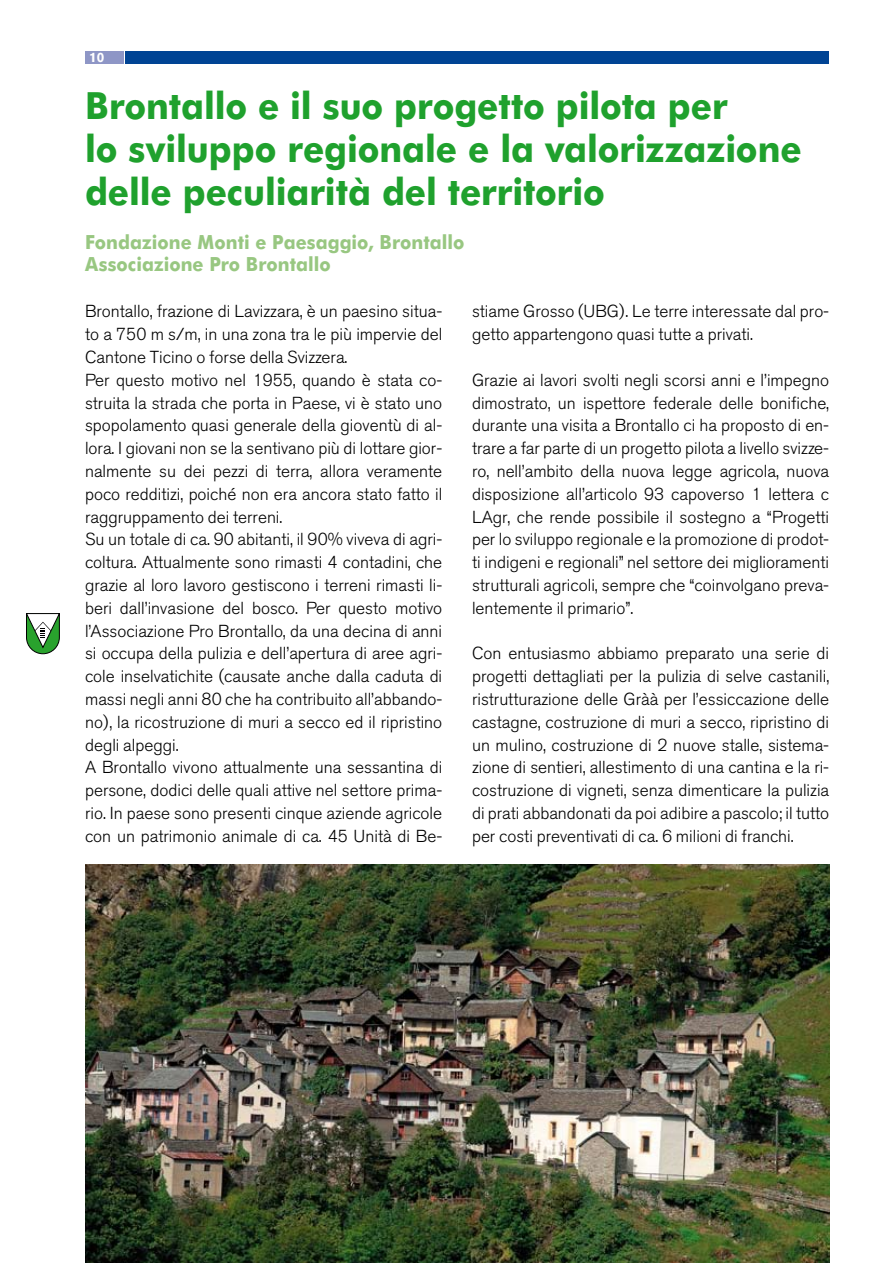
<style>
.page{position:relative;width:893px;height:1263px;background:#fff}
.page>*{position:absolute;margin:0;border:0;box-sizing:border-box;transform-origin:0 0}
.t1{font:700 37.5px/42.8px "Futura BT";letter-spacing:-.005em;color:#1fa12d;scale:.93 1}
.t2{font:700 19.5px/22.8px "Futura BT";color:#98c781;scale:.93 1}
.t3{font:300 17.25px/22.8px "Akzidenz Grotesk BQ";color:#000}
.t4{font:700 13.5px "Akzidenz Grotesk BQ";color:#fff}
</style>
<div class="page">
<div style="left:125px;top:51px;width:704px;height:13px;background:#004494"></div>
<div style="left:85px;top:51px;width:38px;height:13px;background:#8e96c6"></div>
<svg style="left:26px;top:613px;width:34px;height:41px"></svg>
<img style="left:85px;top:864px;width:744px;height:399px">
<p class="t4" style="left:89px;top:50px;width:17px">10</p>
<h1 class="t1" style="left:85px;top:84px;width:772px">Brontallo e il suo progetto pilota per<br>lo sviluppo regionale e la valorizzazione delle peculiarità del territorio</h1>
<p class="t2" style="left:85px;top:230px;width:409px">Fondazione Monti e Paesaggio, Brontallo<br>Associazione Pro Brontallo</p>
<p class="t3" style="left:85px;top:300px;width:359px">Brontallo, frazione di Lavizzara, è un paesino situa&shy;to a 750 m s/m, in una zona tra le più impervie del Cantone Ticino o forse della Svizzera.<br>Per questo motivo nel 1955, quando è stata co&shy;struita la strada che porta in Paese, vi è stato uno spopolamento quasi generale della gioventù di al&shy;lora. I giovani non se la sentivano più di lottare gior&shy;nalmente su dei pezzi di terra, allora veramente poco redditizi, poiché non era ancora stato fatto il raggruppamento dei terreni.<br>Su un totale di ca. 90 abitanti, il 90% viveva di agri&shy;coltura. Attualmente sono rimasti 4 contadini, che grazie al loro lavoro gestiscono i terreni rimasti li&shy;beri dall’invasione del bosco. Per questo motivo l’Associazione Pro Brontallo, da una decina di anni si occupa della pulizia e dell’apertura di aree agri&shy;cole inselvatichite (causate anche dalla caduta di massi negli anni 80 che ha contribuito all’abbando&shy;no), la ricostruzione di muri a secco ed il ripristino degli alpeggi.<br>A Brontallo vivono attualmente una sessantina di persone, dodici delle quali attive nel settore prima&shy;rio. In paese sono presenti cinque aziende agricole con un patrimonio animale di ca. 45 Unità di Be-</p>
<p class="t3" style="left:472px;top:300px;width:359px">stiame Grosso (UBG). Le terre interessate dal pro&shy;getto appartengono quasi tutte a privati.</p>
<p class="t3" style="left:472px;top:369px;width:359px;text-align:justify">Grazie ai lavori svolti negli scorsi anni e l’impegno dimostrato, un ispettore federale delle bonifiche, durante una visita a Brontallo ci ha proposto di en&shy;trare a far parte di un progetto pilota a livello svizze&shy;ro, nell’ambito della nuova legge agricola, nuova disposizione all’articolo 93 capoverso 1 lettera c LAgr, che rende possibile il sostegno a “Progetti per lo sviluppo regionale e la promozione di prodot&shy;ti indigeni e regionali” nel settore dei miglioramenti strutturali agricoli, sempre che “coinvolgano preva&shy;lentemente il primario”.</p>
<p class="t3" style="left:472px;top:642px;width:359px;text-align:justify">Con entusiasmo abbiamo preparato una serie di progetti dettagliati per la pulizia di selve castanili, ristrutturazione delle Gràà per l’essiccazione delle castagne, costruzione di muri a secco, ripristino di un mulino, costruzione di 2 nuove stalle, sistema&shy;zione di sentieri, allestimento di una cantina e la ri&shy;costruzione di vigneti, senza dimenticare la pulizia di prati abbandonati da poi adibire a pascolo; il tutto per costi preventivati di ca. 6 milioni di franchi.</p>
</div>
